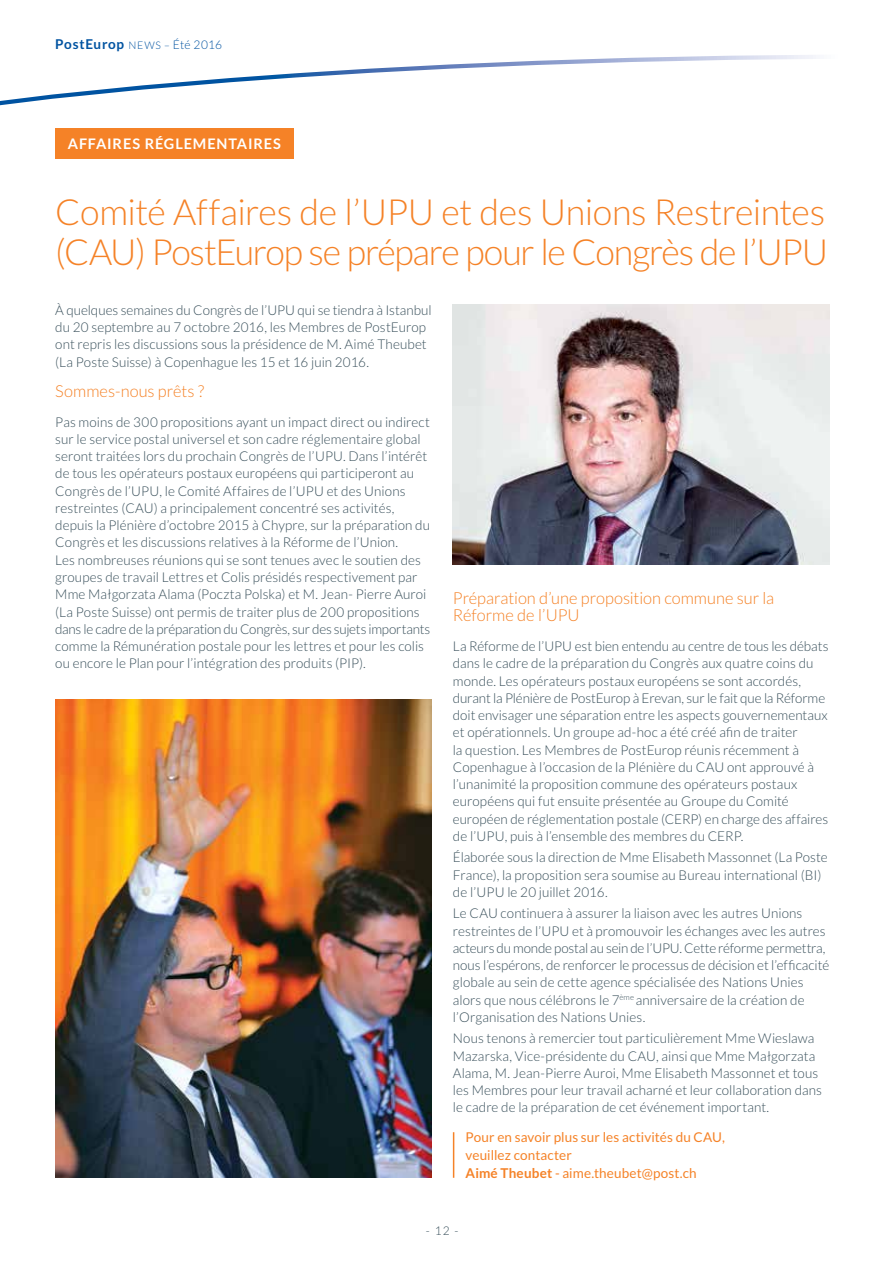
<style>
.page{position:relative;width:893px;height:1263px;background:#fff}
.page>*{position:absolute;margin:0;border:0;box-sizing:border-box;transform-origin:0 0}
.t1{font:300 36px/40.5px "Lato";letter-spacing:-.025em;color:#f58227}
.t2{font:300 16.5px/17.2px "Lato";color:#f58227}
.t3{font:700 14.55px "Lato";letter-spacing:.055em;color:#fff}
.t4{font:300 13.5px/17.2px "Lato";letter-spacing:.005em;color:#384f5a}
.t5{font:13.5px/18px "Lato";letter-spacing:.005em;color:#f58227}
.t6{font:700 13.5px "Lato";letter-spacing:.05em;color:#0053a1}
.t7{font:300 12px "Lato";color:#384f5a}
.s1{font-weight:300;font-size:10.5px}
.s2{font-weight:300;font-size:12px}
.s3{font-weight:700}
</style>
<div class="page">
<svg style="left:0;top:55px;width:816px;height:51px"></svg>
<hr style="left:453px;top:1132px;width:1px;height:46px;background:#f58227">
<img style="left:55px;top:699px;width:377px;height:479px">
<img style="left:453px;top:304px;width:376px;height:261px">
<div style="left:55px;top:128px;width:238px;height:30px;background:#f58227"></div>
<p class="t6" style="left:55px;top:37px;width:168px">PostEurop <span class="s1">NEWS –</span> <span class="s2">été 2016</span></p>
<p class="t3" style="left:68px;top:135px;width:215px">AFFAIRES RÉGLEMENTAIRES</p>
<h1 class="t1" style="left:55px;top:192px;width:774px">Comité Affaires de l’UPU et des Unions Restreintes (CAU) PostEurop se prépare pour le Congrès de l’UPU</h1>
<p class="t4" style="left:55px;top:301px;width:378px">À quelques semaines du Congrès de l’UPU qui se tiendra à Istanbul du 20 septembre au 7 octobre 2016, les Membres de PostEurop ont repris les discussions sous la présidence de M. Aimé Theubet (La Poste Suisse) à Copenhague les 15 et 16 juin 2016.</p>
<p class="t2" style="left:55px;top:382px;width:150px">Sommes-nous prêts ?</p>
<p class="t4" style="left:55px;top:413px;width:377px">Pas moins de 300 propositions ayant un impact direct ou indirect sur le service postal universel et son cadre réglementaire global seront traitées lors du prochain Congrès de l’UPU. Dans l’intérêt de tous les opérateurs postaux européens qui participeront au Congrès de l’UPU, le Comité Affaires de l’UPU et des Unions restreintes (CAU) a principalement concentré ses activités, depuis la Plénière d’octobre 2015 à Chypre, sur la préparation du Congrès et les discussions relatives à la Réforme de l’Union.<br>Les nombreuses réunions qui se sont tenues avec le soutien des groupes de travail Lettres et Colis présidés respectivement par Mme Małgorzata Alama (Poczta Polska) et M. Jean- Pierre Auroi (La Poste Suisse) ont permis de traiter plus de 200 propositions dans le cadre de la préparation du Congrès, sur des sujets importants comme la Rémunération postale pour les lettres et pour les colis ou encore le Plan pour l’intégration des produits (PIP).</p>
<p class="t2" style="left:453px;top:589px;width:323px">Préparation d’une proposition commune sur la<br>Réforme de l’UPU</p>
<p class="t4" style="left:453px;top:638px;width:377px">La Réforme de l’UPU est bien entendu au centre de tous les débats dans le cadre de la préparation du Congrès aux quatre coins du monde. Les opérateurs postaux européens se sont accordés, durant la Plénière de PostEurop à Erevan, sur le fait que la Réforme doit envisager une séparation entre les aspects gouvernementaux et opérationnels. Un groupe ad-hoc a été créé afin de traiter<br>la question. Les Membres de PostEurop réunis récemment à Copenhague à l’occasion de la Plénière du CAU ont approuvé à l’unanimité la proposition commune des opérateurs postaux européens qui fut ensuite présentée au Groupe du Comité européen de réglementation postale (CERP) en charge des affaires de l’UPU, puis à l’ensemble des membres du CERP.</p>
<p class="t4" style="left:453px;top:849px;width:376px">Élaborée sous la direction de Mme Elisabeth Massonnet (La Poste<br>France), la proposition sera soumise au Bureau international (BI) de l’UPU le 20 juillet 2016.</p>
<p class="t4" style="left:453px;top:905px;width:378px">Le CAU continuera à assurer la liaison avec les autres Unions restreintes de l’UPU et à promouvoir les échanges avec les autres acteurs du monde postal au sein de l’UPU. Cette réforme permettra, nous l’espérons, de renforcer le processus de décision et l’efficacité globale au sein de cette agence spécialisée des Nations Unies alors que nous célébrons le 7<sup>ème</sup> anniversaire de la création de l’Organisation des Nations Unies.</p>
<p class="t4" style="left:453px;top:1030px;width:370px">Nous tenons à remercier tout particulièrement Mme Wieslawa Mazarska, Vice-présidente du CAU, ainsi que Mme Małgorzata Alama, M. Jean-Pierre Auroi, Mme Elisabeth Massonnet et tous les Membres pour leur travail acharné et leur collaboration dans le cadre de la préparation de cet événement important.</p>
<p class="t5" style="left:466px;top:1128px;width:261px">Pour en savoir plus sur les activités du CAU, veuillez contacter<br><span class="s3">Aimé Theubet</span> - aime.theubet@post.ch</p>
<p class="t7" style="left:426px;top:1224px;width:34px">- 12 -</p>
</div>
